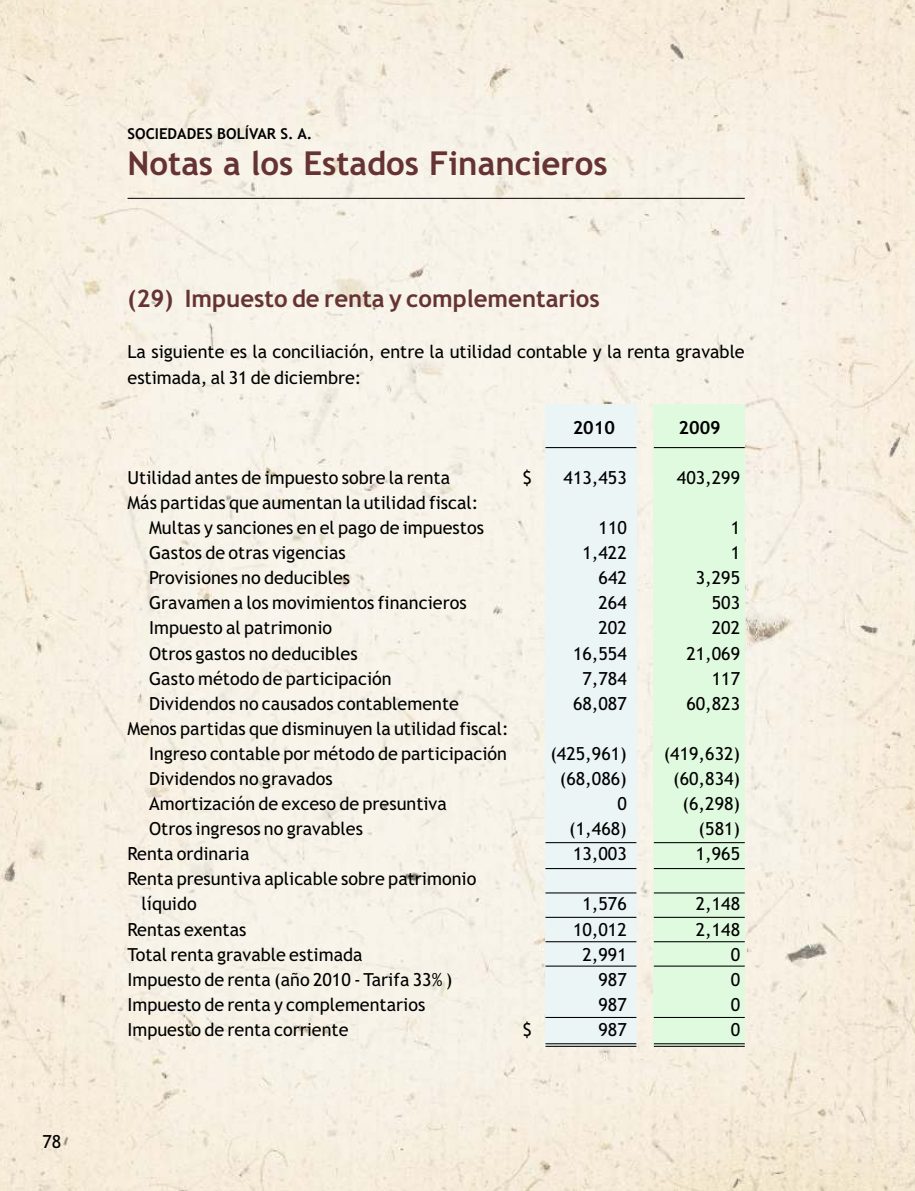
<style>
.page{position:relative;width:915px;height:1191px;background:#fff}
.page>*{position:absolute;margin:0;border:0;box-sizing:border-box;transform-origin:0 0}
.t1{font:700 33px "Trebuchet MS";color:#633}
.t2{font:700 24px "Trebuchet MS";color:#633}
.t3{font:18px/25px "Trebuchet MS";color:#000}
.t4{font:700 18px "Trebuchet MS";color:#000}
.t5{font:700 15px "Trebuchet MS";color:#000}
</style>
<div class="page">
<img style="left:0;top:0;width:914px;height:1191px">
<div style="left:545px;top:404px;width:91px;height:641px;background:#ebf5f5"></div>
<div style="left:653px;top:404px;width:91px;height:641px;background:#e0fae0"></div>
<hr style="left:545px;top:447px;width:91px;height:1px;background:#000">
<hr style="left:653px;top:447px;width:91px;height:1px;background:#000">
<hr style="left:545px;top:1017px;width:91px;height:1px;background:#000">
<hr style="left:653px;top:1017px;width:91px;height:1px;background:#000">
<hr style="left:545px;top:1043px;width:91px;height:1px;background:#000">
<hr style="left:653px;top:1043px;width:91px;height:1px;background:#000">
<hr style="left:545px;top:1045px;width:91px;height:1px;background:#000">
<hr style="left:653px;top:1045px;width:91px;height:1px;background:#000">
<hr style="left:545px;top:965px;width:91px;height:1px;background:#000">
<hr style="left:545px;top:941px;width:91px;height:1px;background:#000">
<hr style="left:545px;top:916px;width:91px;height:2px;background:#000">
<hr style="left:545px;top:892px;width:91px;height:1px;background:#000">
<hr style="left:545px;top:868px;width:91px;height:1px;background:#000">
<hr style="left:545px;top:842px;width:91px;height:1px;background:#000">
<hr style="left:653px;top:965px;width:91px;height:1px;background:#000">
<hr style="left:653px;top:941px;width:91px;height:1px;background:#000">
<hr style="left:653px;top:916px;width:91px;height:2px;background:#000">
<hr style="left:653px;top:892px;width:91px;height:1px;background:#000">
<hr style="left:653px;top:868px;width:91px;height:1px;background:#000">
<hr style="left:653px;top:842px;width:91px;height:1px;background:#000">
<hr style="left:127px;top:198px;width:617px;height:1px;background:#000">
<p class="t3" style="left:43px;top:1131px;width:20px">78</p>
<p class="t5" style="left:127px;top:128px;width:186px">SOCIEDADES BOLÍVAR S. A.</p>
<h1 class="t1" style="left:127px;top:151px;width:481px">Notas a los Estados Financieros</h1>
<h2 class="t2" style="left:127px;top:289px;width:473px">(29) Impuesto de renta y complementarios</h2>
<p class="t3" style="left:127px;top:341px;width:618px">La siguiente es la conciliación, entre la utilidad contable y la renta gravable estimada, al 31 de diciembre:</p>
<p class="t4" style="left:572px;top:420px;width:44px">2010</p>
<p class="t4" style="left:678px;top:420px;width:44px">2009</p>
<p class="t3" style="left:127px;top:466px;width:324px">Utilidad antes de impuesto sobre la renta</p>
<p class="t3" style="left:522px;top:466px;width:11px">$</p>
<p class="t3" style="left:563px;top:466px;width:65px">413,453</p>
<p class="t3" style="left:676px;top:466px;width:65px">403,299</p>
<p class="t3" style="left:149px;top:492px;width:336px;text-indent:-22px">Más partidas que aumentan la utilidad fiscal:<br>Multas y sanciones en el pago de impuestos</p>
<p class="t3" style="left:598px;top:517px;width:30px">110</p>
<p class="t3" style="left:730px;top:517px;width:11px">1</p>
<p class="t3" style="left:149px;top:542px;width:198px">Gastos de otras vigencias</p>
<p class="t3" style="left:582px;top:542px;width:46px">1,422</p>
<p class="t3" style="left:730px;top:542px;width:11px">1</p>
<p class="t3" style="left:149px;top:567px;width:202px">Provisiones no deducibles</p>
<p class="t3" style="left:598px;top:567px;width:30px">642</p>
<p class="t3" style="left:695px;top:567px;width:46px">3,295</p>
<p class="t3" style="left:149px;top:592px;width:319px">Gravamen a los movimientos financieros</p>
<p class="t3" style="left:598px;top:592px;width:30px">264</p>
<p class="t3" style="left:711px;top:592px;width:30px">503</p>
<p class="t3" style="left:149px;top:617px;width:184px">Impuesto al patrimonio</p>
<p class="t3" style="left:598px;top:617px;width:30px">202</p>
<p class="t3" style="left:711px;top:617px;width:30px">202</p>
<p class="t3" style="left:149px;top:642px;width:210px">Otros gastos no deducibles</p>
<p class="t3" style="left:573px;top:642px;width:55px">16,554</p>
<p class="t3" style="left:686px;top:642px;width:55px">21,069</p>
<p class="t3" style="left:149px;top:667px;width:244px">Gasto método de participación</p>
<p class="t3" style="left:582px;top:667px;width:46px">7,784</p>
<p class="t3" style="left:711px;top:667px;width:30px">117</p>
<p class="t3" style="left:149px;top:692px;width:311px">Dividendos no causados contablemente</p>
<p class="t3" style="left:573px;top:692px;width:55px">68,087</p>
<p class="t3" style="left:686px;top:692px;width:55px">60,823</p>
<p class="t3" style="left:127px;top:717px;width:382px;text-align:right">Menos partidas que disminuyen la utilidad fiscal:<br>Ingreso contable por método de participación</p>
<p class="t3" style="left:550px;top:742px;width:78px">(425,961)</p>
<p class="t3" style="left:663px;top:742px;width:78px">(419,632)</p>
<p class="t3" style="left:149px;top:767px;width:185px">Dividendos no gravados</p>
<p class="t3" style="left:559px;top:767px;width:68px">(68,086)</p>
<p class="t3" style="left:673px;top:767px;width:68px">(60,834)</p>
<p class="t3" style="left:149px;top:792px;width:299px">Amortización de exceso de presuntiva</p>
<p class="t3" style="left:617px;top:792px;width:11px">0</p>
<p class="t3" style="left:682px;top:792px;width:59px">(6,298)</p>
<p class="t3" style="left:149px;top:818px;width:215px">Otros ingresos no gravables</p>
<p class="t3" style="left:569px;top:818px;width:59px">(1,468)</p>
<p class="t3" style="left:698px;top:818px;width:43px">(581)</p>
<p class="t3" style="left:127px;top:843px;width:123px">Renta ordinaria</p>
<p class="t3" style="left:573px;top:843px;width:55px">13,003</p>
<p class="t3" style="left:695px;top:843px;width:46px">1,965</p>
<p class="t3" style="left:141px;top:868px;width:336px;text-indent:-14px">Renta presuntiva aplicable sobre patrimonio líquido</p>
<p class="t3" style="left:582px;top:893px;width:46px">1,576</p>
<p class="t3" style="left:695px;top:893px;width:46px">2,148</p>
<p class="t3" style="left:127px;top:918px;width:120px">Rentas exentas</p>
<p class="t3" style="left:573px;top:918px;width:55px">10,012</p>
<p class="t3" style="left:695px;top:918px;width:46px">2,148</p>
<p class="t3" style="left:127px;top:943px;width:236px">Total renta gravable estimada</p>
<p class="t3" style="left:582px;top:943px;width:46px">2,991</p>
<p class="t3" style="left:730px;top:943px;width:11px">0</p>
<p class="t3" style="left:127px;top:968px;width:326px">Impuesto de renta (año 2010 - Tarifa 33% )</p>
<p class="t3" style="left:598px;top:968px;width:30px">987</p>
<p class="t3" style="left:730px;top:968px;width:11px">0</p>
<p class="t3" style="left:127px;top:993px;width:299px">Impuesto de renta y complementarios</p>
<p class="t3" style="left:598px;top:993px;width:30px">987</p>
<p class="t3" style="left:730px;top:993px;width:11px">0</p>
<p class="t3" style="left:127px;top:1018px;width:222px">Impuesto de renta corriente</p>
<p class="t3" style="left:522px;top:1018px;width:11px">$</p>
<p class="t3" style="left:598px;top:1018px;width:30px">987</p>
<p class="t3" style="left:730px;top:1018px;width:11px">0</p>
</div>
